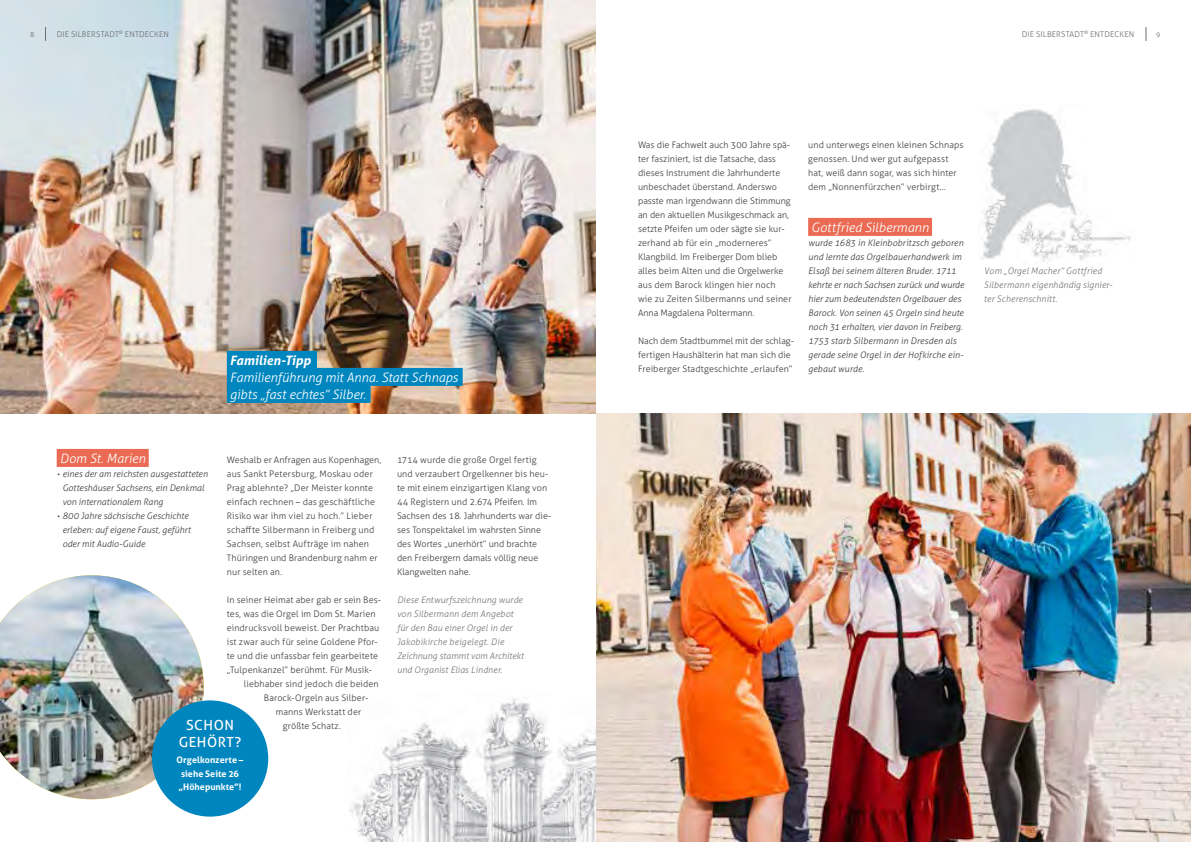
<style>
.page{position:relative;width:1191px;height:842px;background:#fff}
.page>*{position:absolute;margin:0;border:0;box-sizing:border-box;transform-origin:0 0}
.t1{font:14px/16.8px "Aller";letter-spacing:.04em;color:#fff;text-align:center}
.t2{font:italic 300 13px/17px "Aller";letter-spacing:-.005em;color:#fff}
.t3{font:italic 700 13px "Aller";letter-spacing:-.01em;color:#fff}
.t4{font:300 9px/14px "Aller";letter-spacing:.01em;color:#3e3e3f}
.t5{font:italic 300 9px/14px "Aller";color:#3e3e3f}
.t6{font:italic 300 9px/14px "Aller";letter-spacing:.01em;color:#76787b}
.t7{font:700 9px/13.5px "Aller";letter-spacing:.005em;color:#fff}
.t8{font:300 8px "Aller";letter-spacing:.015em;color:#6c6d70}
.t9{font:300 7px "Aller";color:#6c6d70}
.t10{font:300 4.7px "Aller";color:#6c6d70}
.s1{font-size:8px;color:#385b6a}
</style>
<div class="page">
<svg style="left:1145px;top:27px;width:1px;height:14px"></svg>
<img style="left:350px;top:698px;width:246px;height:144px">
<img style="left:0;top:0;width:595px;height:414px">
<div style="left:808px;top:218px;width:124px;height:18px;background:#ea6a53"></div>
<div style="left:57px;top:449px;width:92px;height:18px;background:#ea6a53"></div>
<img style="left:596px;top:414px;width:595px;height:428px">
<img style="left:0;top:575px;width:204px;height:224px">
<div style="left:152px;top:700px;width:116px;height:117px;background:#0086be;border-radius:50%"></div>
<svg style="left:45px;top:27px;width:1px;height:14px"></svg>
<img style="left:981px;top:109px;width:101px;height:151px">
<img style="left:1016px;top:215px;width:115px;height:47px">
<div style="left:227px;top:351px;width:90px;height:18px;background:#0086be"></div>
<div style="left:227px;top:368px;width:236px;height:18px;background:#0086be"></div>
<div style="left:227px;top:385px;width:144px;height:18px;background:#0086be"></div>
<p class="t9" style="left:30px;top:30px;width:6px">8</p>
<p class="t8" style="left:57px;top:29px;width:114px">DIE SILBERSTADT<sup>®</sup> ENTDECKEN</p>
<p class="t8" style="left:1090px;top:29px;width:46px">ENTDECKEN</p>
<p class="t10" style="left:1084px;top:30px;width:6px">®</p>
<p class="t8" style="left:1021px;top:29px;width:64px">DIE SILBERSTADT</p>
<p class="t9" style="left:1156px;top:30px;width:6px">9</p>
<h2 class="t3" style="left:230px;top:352px;width:82px">Familien-Tipp</h2>
<h2 class="t2" style="left:230px;top:369px;width:229px">Familienführung mit Anna. Statt Schnaps gibts „fast echtes” Silber.</h2>
<h2 class="t2" style="left:60px;top:450px;width:87px">Dom St. Marien</h2>
<p class="t5" style="left:62px;top:467px;width:147px;text-indent:-6px"><span class="s1">•</span> eines der am reichsten ausgestatteten<br>Gotteshäuser Sachsens, ein Denkmal von internationalem Rang</p>
<p class="t5" style="left:62px;top:509px;width:130px;text-indent:-6px"><span class="s1">•</span> 800 Jahre sächsische Geschichte erleben: auf eigene Faust, geführt oder mit Audio-Guide</p>
<p class="t4" style="left:227px;top:453px;width:156px">Weshalb er Anfragen aus Kopenhagen, aus Sankt Petersburg, Moskau oder Prag ablehnte? „Der Meister konnte einfach rechnen – das geschäftliche Risiko war ihm viel zu hoch.” Lieber schaffte Silbermann in Freiberg und Sachsen, selbst Aufträge im nahen Thüringen und Brandenburg nahm er nur selten an.</p>
<p class="t4" style="left:227px;top:593px;width:156px">In seiner Heimat aber gab er sein Bes&shy;tes, was die Orgel im Dom St. Marien eindrucksvoll beweist. Der Prachtbau ist zwar auch für seine Goldene Pfor&shy;te und die unfassbar fein gearbeitete „Tulpenkanzel” berühmt. Für Musik-</p>
<p class="t4" style="left:244px;top:677px;width:136px">liebhaber sind jedoch die beiden</p>
<p class="t4" style="left:264px;top:691px;width:106px">Barock-Orgeln aus Silber-</p>
<p class="t4" style="left:276px;top:705px;width:87px">manns Werkstatt der</p>
<p class="t4" style="left:283px;top:719px;width:59px">größte Schatz.</p>
<h1 class="t1" style="left:179px;top:716px;width:64px">SCHON<br>GEHÖRT?</h1>
<p class="t7" style="left:177px;top:753px;width:68px">Orgelkonzerte – siehe Seite 26 „Höhepunkte”!</p>
<p class="t4" style="left:397px;top:453px;width:156px">1714 wurde die große Orgel fertig und verzaubert Orgelkenner bis heu&shy;te mit einem einzigartigen Klang von 44 Registern und 2.674 Pfeifen. Im Sachsen des 18. Jahrhunderts war die&shy;ses Tonspektakel im wahrsten Sinne des Wortes „unerhört” und brachte den Freibergern damals völlig neue Klangwelten nahe.</p>
<p class="t6" style="left:397px;top:593px;width:128px">Diese Entwurfszeichnung wurde von Silbermann dem Angebot für den Bau einer Orgel in der<br>Jakobikirche beigelegt. Die<br>Zeichnung stammt vom Architekt und Organist Elias Lindner.</p>
<p class="t4" style="left:638px;top:138px;width:155px">Was die Fachwelt auch 300 Jahre spä&shy;ter fasziniert, ist die Tatsache, dass dieses Instrument die Jahrhunderte unbeschadet überstand. Anderswo passte man irgendwann die Stimmung an den aktuellen Musikgeschmack an, setzte Pfeifen um oder sägte sie kur&shy;zerhand ab für ein „moderneres” Klangbild. Im Freiberger Dom blieb alles beim Alten und die Orgelwerke aus dem Barock klingen hier noch wie zu Zeiten Silbermanns und seiner Anna Magdalena Poltermann.</p>
<p class="t4" style="left:638px;top:334px;width:157px">Nach dem Stadtbummel mit der schlag&shy;fertigen Haushälterin hat man sich die<br>Freiberger Stadtgeschichte „erlaufen”</p>
<p class="t4" style="left:808px;top:138px;width:157px">und unterwegs einen kleinen Schnaps genossen. Und wer gut aufgepasst hat, weiß dann sogar, was sich hinter dem „Nonnenfürzchen” verbirgt…</p>
<h2 class="t2" style="left:811px;top:219px;width:119px">Gottfried Silbermann</h2>
<p class="t5" style="left:808px;top:236px;width:157px">wurde 1683 in Kleinbobritzsch geboren und lernte das Orgelbauerhandwerk im Elsaß bei seinem älteren Bruder. 1711 kehrte er nach Sachsen zurück und wurde hier zum bedeutendsten Orgelbauer des Barock. Von seinen 45 Orgeln sind heute noch 31 erhalten, vier davon in Freiberg.<br>1753 starb Silbermann in Dresden als gerade seine Orgel in der Hofkirche ein&shy;gebaut wurde.</p>
<p class="t6" style="left:984px;top:264px;width:130px">Vom „Orgel Macher” Gottfried<br>Silbermann eigenhändig signier&shy;ter Scherenschnitt.</p>
</div>
